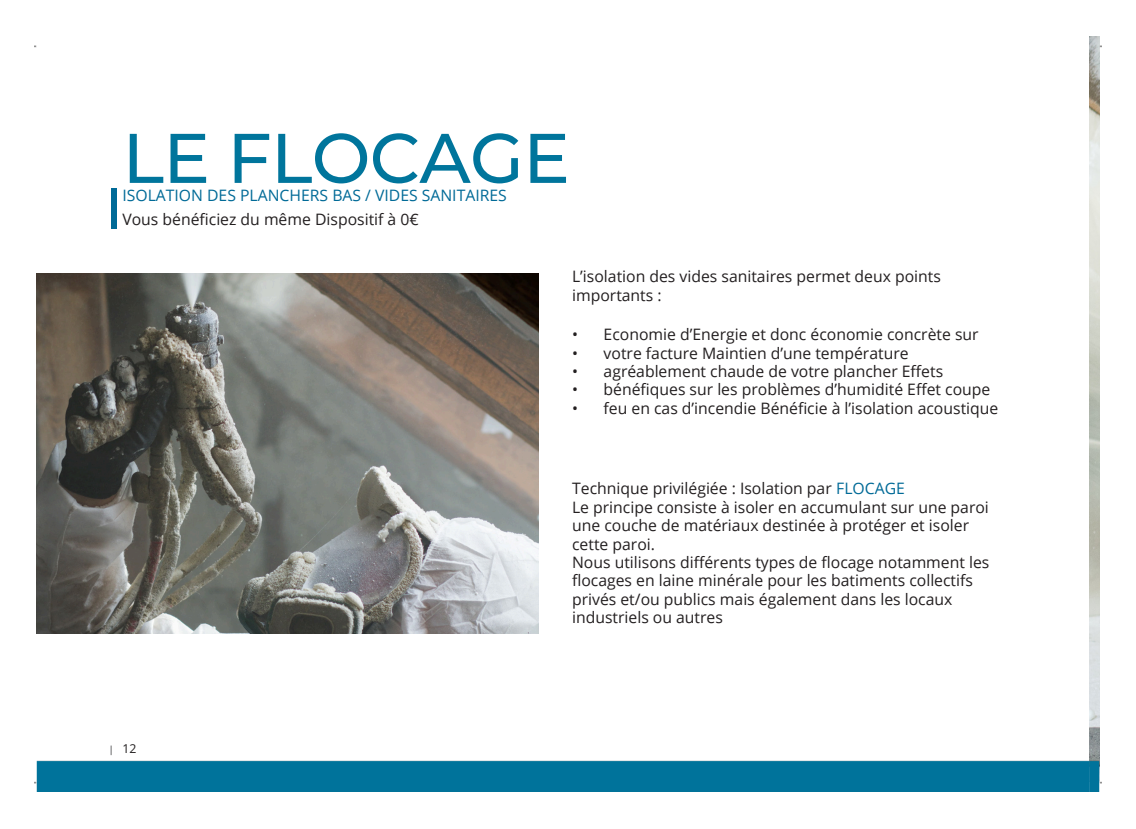
<style>
.page{position:relative;width:1136px;height:829px;background:#fff}
.page>*{position:absolute;margin:0;border:0;box-sizing:border-box;transform-origin:0 0}
.t1{font:500 70px "Montserrat";letter-spacing:-.01em;color:#00759c}
.t2{font:15.75px/18.4px "Open Sans";color:#231f20}
.t3{font:15.75px/23.6px "Open Sans";color:#006a97}
.t4{font:12.25px "Open Sans";color:#231f20}
.s1{color:#231f20}
.s2{color:#006a97}
</style>
<div class="page">
<img style="left:35px;top:40px;width:1065px;height:751px">
<p class="t1" style="left:122px;top:115px;width:449px">LE FLOCAGE</p>
<p class="t3" style="left:122px;top:183px;width:386px">ISOLATION DES PLANCHERS BAS / VIDES SANITAIRES<br><span class="s1">Vous bénéficiez du même Dispositif à 0€</span></p>
<h1 class="t2" style="left:572px;top:267px;width:370px">L’isolation des vides sanitaires permet deux points importants :</h1>
<p class="t2" style="left:572px;top:325px;width:7px;text-align:justify">• • • • •</p>
<h1 class="t2" style="left:603px;top:325px;width:396px">Economie d’Energie et donc économie concrète sur votre facture Maintien d’une température agréablement chaude de votre plancher Effets bénéfiques sur les problèmes d’humidité Effet coupe feu en cas d’incendie Bénéficie à l’isolation acoustique</h1>
<p class="t4" style="left:122px;top:739px;width:15px">12</p>
<h1 class="t2" style="left:572px;top:479px;width:419px">Technique privilégiée : Isolation par <span class="s2">FLOCAGE<br></span>Le principe consiste à isoler en accumulant sur une paroi une couche de matériaux destinée à protéger et isoler cette paroi.<br>Nous utilisons différents types de flocage notamment les flocages en laine minérale pour les batiments collectifs privés et/ou publics mais également dans les locaux industriels ou autres</h1>
</div>
